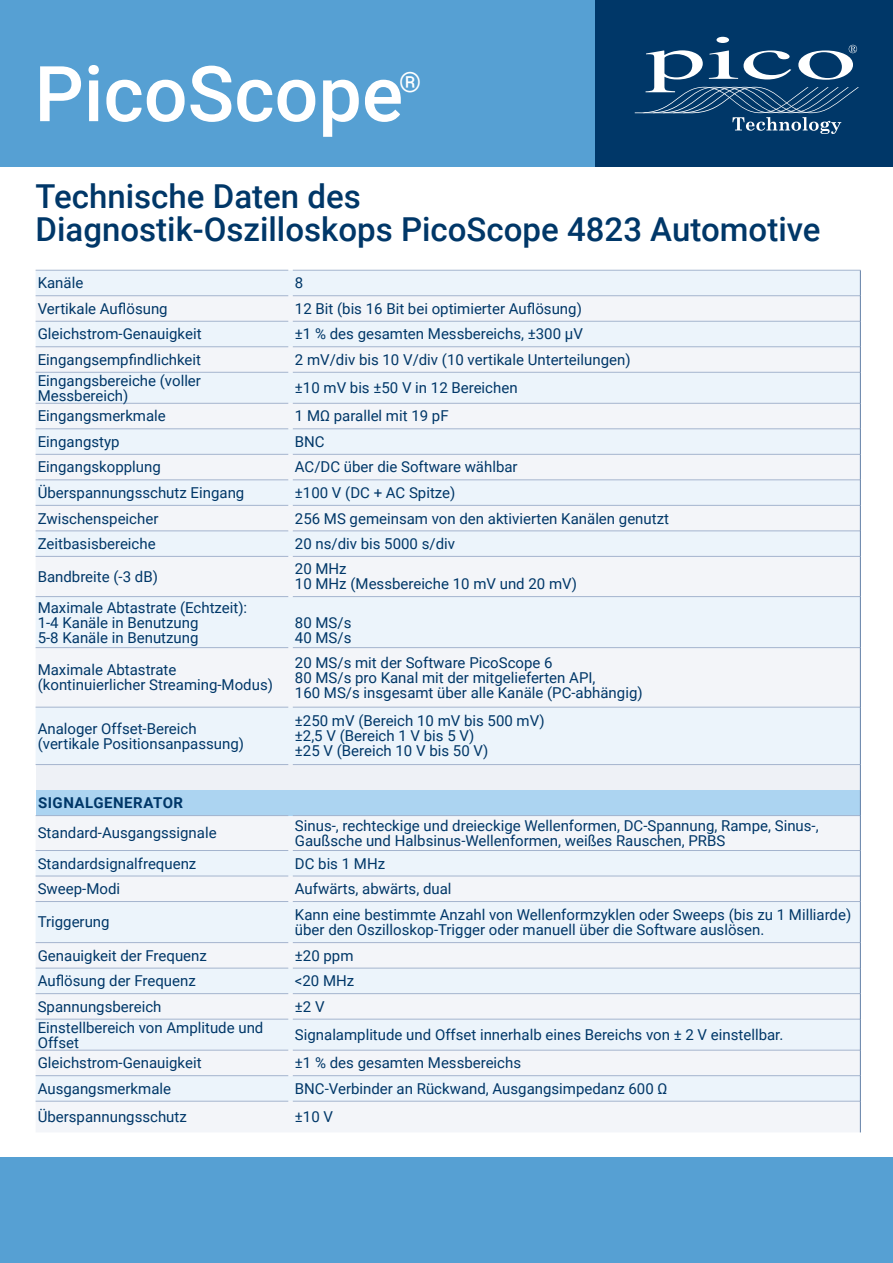
<style>
.page{position:relative;width:893px;height:1263px;background:#fff}
.page>*{position:absolute;margin:0;border:0;box-sizing:border-box;transform-origin:0 0}
.t1{font:500 77.1px "Roboto";color:#fff}
.t2{font:500 33px/33px "Roboto";color:#003768}
.t3{font:28.05px "Roboto";color:#fff}
.t4{font:15px/15px "Roboto";color:#003768}
.t5{font:700 15px "Roboto";letter-spacing:.035em;color:#003768}
</style>
<div class="page">
<div style="left:36px;top:270px;width:824px;height:26px;background:#ecf4fb"></div>
<div style="left:36px;top:296px;width:824px;height:836px;background:#ecf4f9"></div>
<div style="left:36px;top:764px;width:824px;height:26px;background:#eef1f6"></div>
<div style="left:36px;top:790px;width:824px;height:26px;background:#acd4f1"></div>
<hr style="left:36px;top:270px;width:252px;height:1px;background:#a4b4ce">
<hr style="left:293px;top:270px;width:567px;height:1px;background:#a4b4ce">
<hr style="left:36px;top:295px;width:252px;height:1px;background:#a4b4ce">
<hr style="left:293px;top:295px;width:567px;height:1px;background:#a4b4ce">
<hr style="left:36px;top:321px;width:252px;height:1px;background:#a4b4ce">
<hr style="left:293px;top:321px;width:567px;height:1px;background:#a4b4ce">
<hr style="left:36px;top:346px;width:252px;height:1px;background:#a4b4ce">
<hr style="left:293px;top:346px;width:567px;height:1px;background:#a4b4ce">
<hr style="left:36px;top:372px;width:252px;height:1px;background:#a4b4ce">
<hr style="left:293px;top:372px;width:567px;height:1px;background:#a4b4ce">
<hr style="left:36px;top:403px;width:252px;height:1px;background:#a4b4ce">
<hr style="left:293px;top:403px;width:567px;height:1px;background:#a4b4ce">
<hr style="left:36px;top:429px;width:252px;height:1px;background:#a4b4ce">
<hr style="left:293px;top:429px;width:567px;height:1px;background:#a4b4ce">
<hr style="left:36px;top:454px;width:252px;height:1px;background:#a4b4ce">
<hr style="left:293px;top:454px;width:567px;height:1px;background:#a4b4ce">
<hr style="left:36px;top:480px;width:252px;height:1px;background:#a4b4ce">
<hr style="left:293px;top:480px;width:567px;height:1px;background:#a4b4ce">
<hr style="left:36px;top:505px;width:252px;height:1px;background:#a4b4ce">
<hr style="left:293px;top:505px;width:567px;height:1px;background:#a4b4ce">
<hr style="left:36px;top:531px;width:252px;height:1px;background:#a4b4ce">
<hr style="left:293px;top:531px;width:567px;height:1px;background:#a4b4ce">
<hr style="left:36px;top:556px;width:252px;height:1px;background:#a4b4ce">
<hr style="left:293px;top:556px;width:567px;height:1px;background:#a4b4ce">
<hr style="left:36px;top:596px;width:252px;height:1px;background:#a4b4ce">
<hr style="left:293px;top:596px;width:567px;height:1px;background:#a4b4ce">
<hr style="left:36px;top:647px;width:252px;height:1px;background:#a4b4ce">
<hr style="left:293px;top:647px;width:567px;height:1px;background:#a4b4ce">
<hr style="left:36px;top:707px;width:252px;height:1px;background:#a4b4ce">
<hr style="left:293px;top:707px;width:567px;height:1px;background:#a4b4ce">
<hr style="left:36px;top:764px;width:252px;height:1px;background:#a4b4ce">
<hr style="left:293px;top:764px;width:567px;height:1px;background:#a4b4ce">
<hr style="left:36px;top:815px;width:252px;height:1px;background:#a4b4ce">
<hr style="left:293px;top:815px;width:567px;height:1px;background:#a4b4ce">
<hr style="left:36px;top:850px;width:252px;height:1px;background:#a4b4ce">
<hr style="left:293px;top:850px;width:567px;height:1px;background:#a4b4ce">
<hr style="left:36px;top:876px;width:252px;height:1px;background:#a4b4ce">
<hr style="left:293px;top:876px;width:567px;height:1px;background:#a4b4ce">
<hr style="left:36px;top:901px;width:252px;height:1px;background:#a4b4ce">
<hr style="left:293px;top:901px;width:567px;height:1px;background:#a4b4ce">
<hr style="left:36px;top:942px;width:252px;height:1px;background:#a4b4ce">
<hr style="left:293px;top:942px;width:567px;height:1px;background:#a4b4ce">
<hr style="left:36px;top:968px;width:252px;height:1px;background:#a4b4ce">
<hr style="left:293px;top:968px;width:567px;height:1px;background:#a4b4ce">
<hr style="left:36px;top:993px;width:252px;height:1px;background:#a4b4ce">
<hr style="left:293px;top:993px;width:567px;height:1px;background:#a4b4ce">
<hr style="left:36px;top:1019px;width:252px;height:1px;background:#a4b4ce">
<hr style="left:293px;top:1019px;width:567px;height:1px;background:#a4b4ce">
<hr style="left:36px;top:1050px;width:252px;height:1px;background:#a4b4ce">
<hr style="left:293px;top:1050px;width:567px;height:1px;background:#a4b4ce">
<hr style="left:36px;top:1075px;width:252px;height:1px;background:#a4b4ce">
<hr style="left:293px;top:1075px;width:567px;height:1px;background:#a4b4ce">
<hr style="left:36px;top:1101px;width:252px;height:1px;background:#a4b4ce">
<hr style="left:293px;top:1101px;width:567px;height:1px;background:#a4b4ce">
<svg style="left:860px;top:270px;width:1px;height:102px"></svg>
<hr style="left:860px;top:372px;width:1px;height:31px;background:#6380a7">
<svg style="left:860px;top:403px;width:1px;height:153px"></svg>
<hr style="left:860px;top:556px;width:1px;height:41px;background:#6380a7">
<hr style="left:860px;top:597px;width:1px;height:51px;background:#6380a7">
<hr style="left:860px;top:648px;width:1px;height:59px;background:#6380a7">
<hr style="left:860px;top:707px;width:1px;height:57px;background:#6380a7">
<svg style="left:860px;top:764px;width:1px;height:52px"></svg>
<hr style="left:860px;top:816px;width:1px;height:34px;background:#6380a7">
<svg style="left:860px;top:850px;width:1px;height:51px"></svg>
<hr style="left:860px;top:901px;width:1px;height:41px;background:#6380a7">
<svg style="left:860px;top:942px;width:1px;height:77px"></svg>
<hr style="left:860px;top:1019px;width:1px;height:31px;background:#6380a7">
<svg style="left:860px;top:1050px;width:1px;height:51px"></svg>
<hr style="left:860px;top:1101px;width:1px;height:31px;background:#6380a7">
<div style="left:0;top:0;width:893px;height:167px;background:#56a0d3"></div>
<div style="left:595px;top:0;width:298px;height:167px;background:#003768"></div>
<svg style="left:635px;top:37px;width:224px;height:97px"></svg>
<div style="left:0;top:1157px;width:893px;height:106px;background:#56a0d3"></div>
<h1 class="t1" style="left:35px;top:40px;width:370px">PicoScope</h1>
<h3 class="t3" style="left:399px;top:62px;width:24px">®</h3>
<h2 class="t2" style="left:36px;top:179px;width:786px">Technische Daten des<br>Diagnostik-Oszilloskops PicoScope 4823 Automotive</h2>
<p class="t4" style="left:38px;top:275px;width:47px">Kanäle</p>
<p class="t4" style="left:295px;top:275px;width:10px">8</p>
<p class="t4" style="left:38px;top:300px;width:131px">Vertikale Auflösung</p>
<p class="t4" style="left:295px;top:300px;width:288px">12 Bit (bis 16 Bit bei optimierter Auflösung)</p>
<p class="t4" style="left:38px;top:326px;width:165px">Gleichstrom-Genauigkeit</p>
<p class="t4" style="left:295px;top:326px;width:289px">±1 % des gesamten Messbereichs, ±300 μV</p>
<p class="t4" style="left:38px;top:351px;width:165px">Eingangsempfindlichkeit</p>
<p class="t4" style="left:295px;top:351px;width:337px">2 mV/div bis 10 V/div (10 vertikale Unterteilungen)</p>
<p class="t4" style="left:38px;top:372px;width:165px">Eingangsbereiche (voller<br>Messbereich)</p>
<p class="t4" style="left:295px;top:380px;width:224px">±10 mV bis ±50 V in 12 Bereichen</p>
<p class="t4" style="left:38px;top:408px;width:130px">Eingangsmerkmale</p>
<p class="t4" style="left:295px;top:408px;width:155px">1 MΩ parallel mit 19 pF</p>
<p class="t4" style="left:38px;top:434px;width:83px">Eingangstyp</p>
<p class="t4" style="left:295px;top:434px;width:31px">BNC</p>
<p class="t4" style="left:38px;top:459px;width:125px">Eingangskopplung</p>
<p class="t4" style="left:295px;top:459px;width:224px">AC/DC über die Software wählbar</p>
<p class="t4" style="left:38px;top:485px;width:208px">Überspannungsschutz Eingang</p>
<p class="t4" style="left:295px;top:485px;width:162px">±100 V (DC + AC Spitze)</p>
<p class="t4" style="left:38px;top:510px;width:122px">Zwischenspeicher</p>
<p class="t4" style="left:295px;top:510px;width:376px">256 MS gemeinsam von den aktivierten Kanälen genutzt</p>
<p class="t4" style="left:38px;top:536px;width:119px">Zeitbasisbereiche</p>
<p class="t4" style="left:295px;top:536px;width:162px">20 ns/div bis 5000 s/div</p>
<p class="t4" style="left:38px;top:568px;width:122px">Bandbreite (-3 dB)</p>
<p class="t4" style="left:295px;top:561px;width:284px">20 MHz<br>10 MHz (Messbereiche 10 mV und 20 mV)</p>
<p class="t4" style="left:38px;top:599px;width:211px">Maximale Abtastrate (Echtzeit):<br>1-4 Kanäle in Benutzung<br>5-8 Kanäle in Benutzung</p>
<p class="t4" style="left:295px;top:614px;width:58px">80 MS/s<br>40 MS/s</p>
<p class="t4" style="left:38px;top:662px;width:237px">Maximale Abtastrate (kontinuierlicher Streaming-Modus)</p>
<p class="t4" style="left:295px;top:654px;width:349px">20 MS/s mit der Software PicoScope 6<br>80 MS/s pro Kanal mit der mitgelieferten API,<br>160 MS/s insgesamt über alle Kanäle (PC-abhängig)</p>
<p class="t4" style="left:38px;top:720px;width:208px">Analoger Offset-Bereich (vertikale Positionsanpassung)</p>
<p class="t4" style="left:295px;top:713px;width:251px">±250 mV (Bereich 10 mV bis 500 mV) ±2,5 V (Bereich 1 V bis 5 V)<br>±25 V (Bereich 10 V bis 50 V)</p>
<p class="t5" style="left:38px;top:792px;width:147px">SIGNALGENERATOR</p>
<p class="t4" style="left:38px;top:825px;width:180px">Standard-Ausgangssignale</p>
<p class="t4" style="left:295px;top:817px;width:525px">Sinus-, rechteckige und dreieckige Wellenformen, DC-Spannung, Rampe, Sinus-,<br>Gaußsche und Halbsinus-Wellenformen, weißes Rauschen, PRBS</p>
<p class="t4" style="left:38px;top:855px;width:160px">Standardsignalfrequenz</p>
<p class="t4" style="left:295px;top:855px;width:92px">DC bis 1 MHz</p>
<p class="t4" style="left:38px;top:881px;width:84px">Sweep-Modi</p>
<p class="t4" style="left:295px;top:881px;width:158px">Aufwärts, abwärts, dual</p>
<p class="t4" style="left:38px;top:914px;width:73px">Triggerung</p>
<p class="t4" style="left:295px;top:906px;width:558px">Kann eine bestimmte Anzahl von Wellenformzyklen oder Sweeps (bis zu 1 Milliarde) über den Oszilloskop-Trigger oder manuell über die Software auslösen.</p>
<p class="t4" style="left:38px;top:947px;width:171px">Genauigkeit der Frequenz</p>
<p class="t4" style="left:295px;top:947px;width:60px">±20 ppm</p>
<p class="t4" style="left:38px;top:973px;width:160px">Auflösung der Frequenz</p>
<p class="t4" style="left:295px;top:973px;width:61px">&lt;20 MHz</p>
<p class="t4" style="left:38px;top:998px;width:125px">Spannungsbereich</p>
<p class="t4" style="left:295px;top:998px;width:31px">±2 V</p>
<p class="t4" style="left:38px;top:1019px;width:227px">Einstellbereich von Amplitude und<br>Offset</p>
<p class="t4" style="left:295px;top:1027px;width:490px">Signalamplitude und Offset innerhalb eines Bereichs von ± 2 V einstellbar.</p>
<p class="t4" style="left:38px;top:1055px;width:165px">Gleichstrom-Genauigkeit</p>
<p class="t4" style="left:295px;top:1055px;width:228px">±1 % des gesamten Messbereichs</p>
<p class="t4" style="left:38px;top:1080px;width:135px">Ausgangsmerkmale</p>
<p class="t4" style="left:295px;top:1080px;width:374px">BNC-Verbinder an Rückwand, Ausgangsimpedanz 600 Ω</p>
<p class="t4" style="left:38px;top:1109px;width:151px">Überspannungsschutz</p>
<p class="t4" style="left:295px;top:1109px;width:40px">±10 V</p>
</div>
